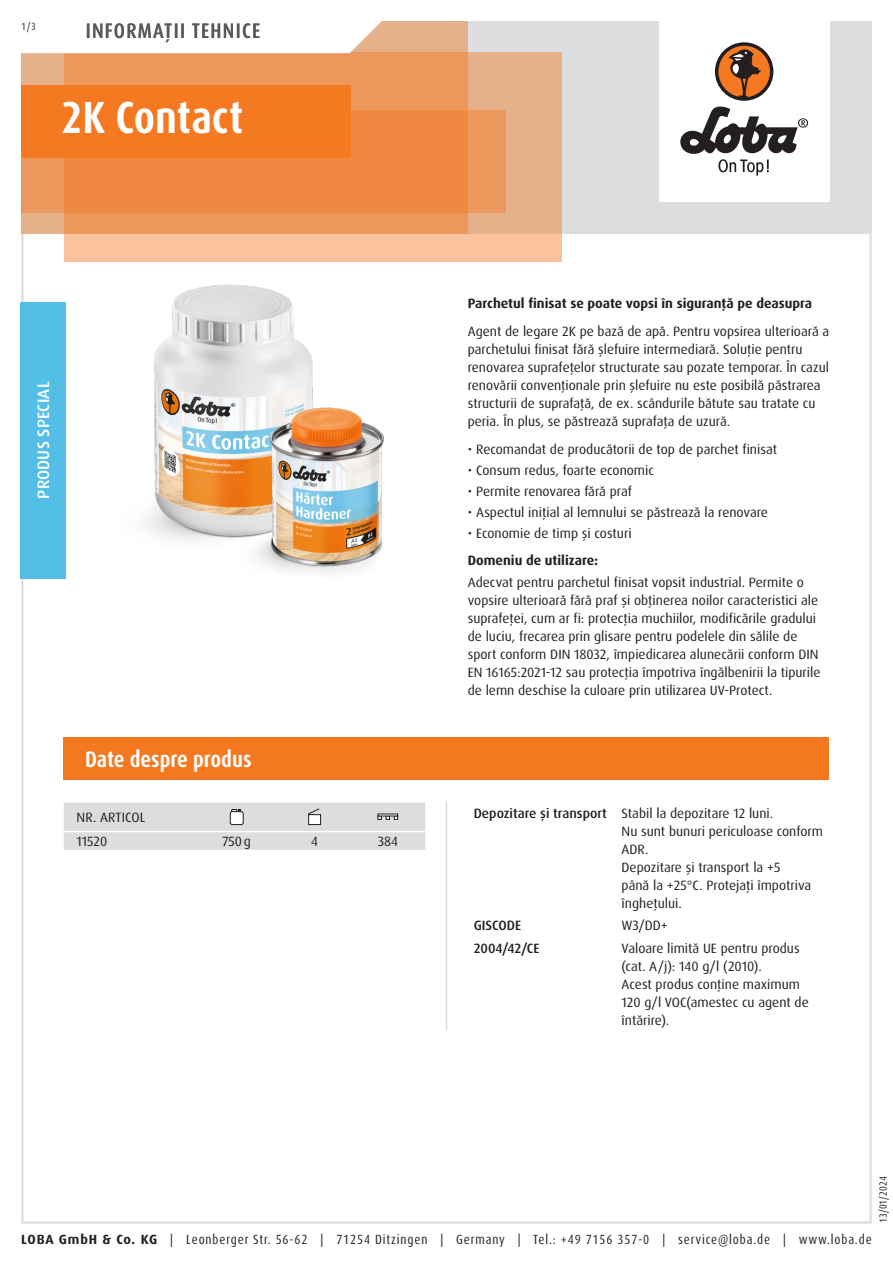
<style>
.page{position:relative;width:893px;height:1263px;background:#fff}
.page>*{position:absolute;margin:0;border:0;box-sizing:border-box;transform-origin:0 0}
.Produktname_weiss{font:700 condensed 45px "Dax Pro";color:#fff}
.Abschnitt{font:700 condensed 22.5px "Dax Pro";color:#fff}
.TI{font:500 condensed 21px "Dax Pro";letter-spacing:.06em;color:#57585a}
.Produktart_Grundierung{font:500 16.5px "Dax Pro";letter-spacing:.01em;color:#fff}
.Text{font:13.5px/18px "Dax Pro";color:#231f20}
.Text_ohne_Silbentrennung{font:13.5px/18px "Dax Pro";color:#231f20}
.Text_Bold{font:700 13.5px "Dax Pro";color:#231f20}
.Text_Medium{font:500 13.5px "Dax Pro";color:#231f20}
.Text_Großbuchstaben{font:13.5px "Dax Pro";letter-spacing:.01em;color:#231f20}
.Text_zentriert{font:13.5px "Dax Pro";color:#231f20}
.t1{font:condensed 13.35px "Dax Pro";letter-spacing:.065em;color:#231f20}
.t2{font:condensed 10.5px "Dax Pro";color:#231f20}
.t3{font:500 condensed 10.5px "Dax Pro";color:#57585a}
.s1{font-weight:700;font-stretch:normal}
</style>
<div class="page">
<hr style="left:446px;top:801px;width:1px;height:230px;background:#dcdddf">
<svg style="left:64px;top:802px;width:361px;height:48px;background:#dbdcde"></svg>
<div style="left:64px;top:737px;width:765px;height:43px;background:#f47921"></div>
<img style="left:145px;top:284px;width:239px;height:289px">
<div style="left:20px;top:302px;width:46px;height:276px;background:#53bfe6"></div>
<div style="left:21px;top:21px;width:851px;height:213px;background:#dcdddf"></div>
<div style="left:659px;top:0;width:170px;height:202px;background:#fff"></div>
<svg style="left:680px;top:106px;width:128px;height:70px"></svg>
<div style="left:715px;top:42px;width:58px;height:59px;background:#231f20;border-radius:50%"></div>
<svg style="left:718px;top:45px;width:52px;height:52px"></svg>
<div style="left:64px;top:52px;width:497px;height:209px;background:linear-gradient(to right,#fec79f,#efb992)"></div>
<div style="left:21px;top:111px;width:485px;height:102px;background:#ec975b"></div>
<svg style="left:21px;top:21px;width:447px;height:213px;background:#ed9150"></svg>
<svg style="left:21px;top:21px;width:411px;height:34px;background:#faede4"></svg>
<div style="left:21px;top:85px;width:330px;height:72px;background:#f47921"></div>
<p class="t3" style="left:21px;top:19px;width:16px">1/3</p>
<p class="TI" style="left:86px;top:17px;width:176px">INFORMAŢII TEHNICE</p>
<p class="Produktname_weiss" style="left:61px;top:89px;width:184px">2K Contact</p>
<p class="Produktart_Grundierung" style="left:33px;top:499px;width:119px;rotate:-90deg">PRODUS SPECIAL</p>
<p class="Abschnitt" style="left:85px;top:745px;width:168px">Date despre produs</p>
<p class="Text_Großbuchstaben" style="left:77px;top:808px;width:70px">NR. ARTICOL</p>
<p class="Text" style="left:77px;top:833px;width:32px">11520</p>
<p class="Text_zentriert" style="left:222px;top:833px;width:30px">750g</p>
<p class="Text_zentriert" style="left:311px;top:833px;width:8px">4</p>
<p class="Text_zentriert" style="left:378px;top:833px;width:22px">384</p>
<p class="Text_Bold" style="left:468px;top:295px;width:346px">Parchetul finisat se poate vopsi în siguranţă pe deasupra</p>
<p class="Text" style="left:468px;top:323px;width:363px">Agent de legare 2K pe bază de apă. Pentru vopsirea ulterioară a parchetului finisat fără şlefuire intermediară. Soluţie pentru renovarea suprafeţelor structurate sau pozate temporar. În cazul renovării convenţionale prin şlefuire nu este posibilă păstrarea structurii de suprafaţă, de ex. scândurile bătute sau tratate cu peria. În plus, se păstrează suprafaţa de uzură.</p>
<p class="Text" style="left:468px;top:440px;width:311px">• Recomandat de producătorii de top de parchet finisat</p>
<p class="Text" style="left:468px;top:461px;width:188px">• Consum redus, foarte economic</p>
<p class="Text" style="left:468px;top:482px;width:166px">• Permite renovarea fără praf</p>
<p class="Text" style="left:468px;top:503px;width:302px">• Aspectul iniţial al lemnului se păstrează la renovare</p>
<p class="Text" style="left:468px;top:524px;width:165px">• Economie de timp şi costuri</p>
<p class="Text_Bold" style="left:468px;top:552px;width:132px">Domeniu de utilizare:</p>
<p class="Text" style="left:468px;top:573px;width:354px">Adecvat pentru parchetul finisat vopsit industrial. Permite o vopsire ulterioară fără praf şi obţinerea noilor caracteristici ale suprafeţei, cum ar fi: protecţia muchiilor, modificările gradului de luciu, frecarea prin glisare pentru podelele din sălile de sport conform DIN 18032, împiedicarea alunecării conform DIN EN 16165:2021-12 sau protecţia împotriva îngălbenirii la tipurile de lemn deschise la culoare prin utilizarea UV-Protect.</p>
<p class="Text_Medium" style="left:474px;top:804px;width:135px">Depozitare şi transport</p>
<p class="Text_ohne_Silbentrennung" style="left:622px;top:804px;width:153px">Stabil la depozitare 12 luni.</p>
<p class="Text_ohne_Silbentrennung" style="left:622px;top:822px;width:203px">Nu sunt bunuri periculoase conform<br>ADR.</p>
<p class="Text_ohne_Silbentrennung" style="left:622px;top:858px;width:191px">Depozitare şi transport la +5 până la +25°C. Protejaţi împotriva îngheţului.</p>
<p class="Text_Medium" style="left:474px;top:917px;width:49px">GISCODE</p>
<p class="Text_ohne_Silbentrennung" style="left:622px;top:917px;width:48px">W3/DD+</p>
<p class="Text_Medium" style="left:474px;top:939px;width:67px">2004/42/CE</p>
<p class="Text_ohne_Silbentrennung" style="left:622px;top:939px;width:180px">Valoare limită UE pentru produs (cat. A/j): 140 g/l (2010).</p>
<p class="Text_ohne_Silbentrennung" style="left:622px;top:975px;width:189px">Acest produs conţine maximum<br>120 g/l VOC(amestec cu agent de întărire).</p>
<p class="t2" style="left:876px;top:1222px;width:48px;rotate:-90deg">13/01/2024</p>
<p class="t1" style="left:21px;top:1230px;width:852px"><span class="s1">LOBA GmbH &amp; Co. KG</span> | Leonberger Str. 56-62 | 71254 Ditzingen | Germany | Tel.: +49 7156 357-0 | service@loba.de | www.loba.de</p>
</div>
